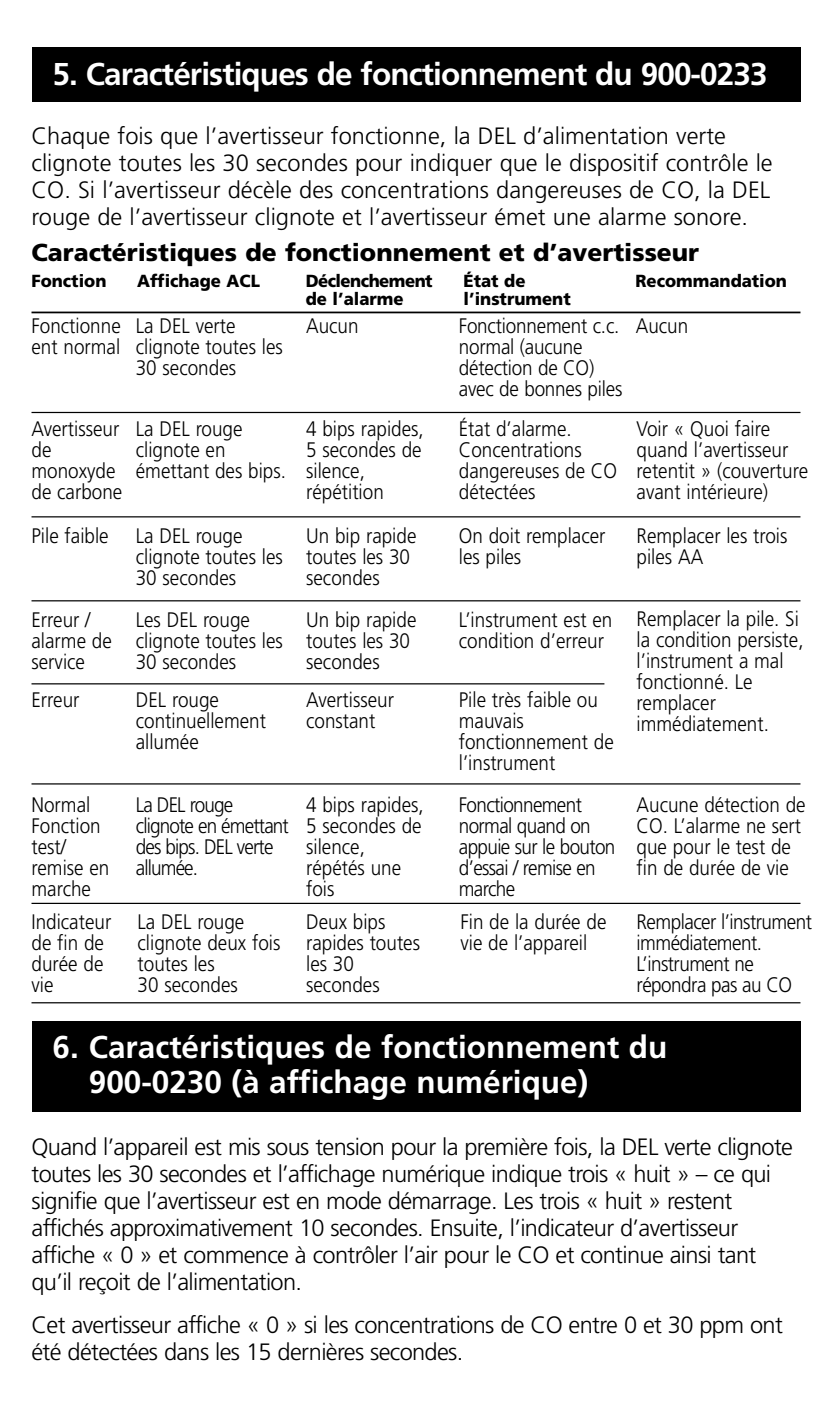
<style>
.page{position:relative;width:832px;height:1418px;background:#fff}
.page>*{position:absolute;margin:0;border:0;box-sizing:border-box;transform-origin:0 0}
.t1{font:700 31.5px/35px "Frutiger";color:#fff}
.t2{font:700 31.5px "Frutiger";letter-spacing:-.03em;color:#fff}
.t3{font:900 24.5px "Frutiger";color:#000}
.t4{font:300 23.8px/26.9px "Frutiger";letter-spacing:-.03em;color:#000}
.t5{font:300 23.8px/27.3px "Frutiger";color:#000}
.t6{font:300 21px/21px "Frutiger";color:#000;scale:.9 1}
.t7{font:300 21px/21px "Frutiger";letter-spacing:-.035em;color:#000;scale:.9 1}
.t8{font:300 21px/21px "Frutiger";letter-spacing:-.03em;color:#000;scale:.9 1}
.t9{font:300 21px/21px "Frutiger";letter-spacing:-.045em;color:#000;scale:.9 1}
.t10{font:900 17.5px "Frutiger";color:#000;scale:.95 1}
.t11{font:900 17.5px "Frutiger";letter-spacing:-.03em;color:#000;scale:.95 1}
</style>
<div class="page">
<div style="left:32px;top:47px;width:768px;height:54px;background:#000"></div>
<div style="left:32px;top:1020px;width:768px;height:91px;background:#000"></div>
<hr style="left:32px;top:516px;width:768px;height:1px;background:#000">
<hr style="left:32px;top:600px;width:768px;height:1px;background:#000">
<hr style="left:32px;top:311px;width:768px;height:2px;background:#000">
<hr style="left:32px;top:412px;width:768px;height:1px;background:#000">
<hr style="left:32px;top:683px;width:572px;height:1px;background:#000">
<hr style="left:32px;top:783px;width:768px;height:1px;background:#000">
<hr style="left:32px;top:902px;width:768px;height:2px;background:#000">
<hr style="left:32px;top:1002px;width:768px;height:1px;background:#000">
<h1 class="t2" style="left:52px;top:61px;width:716px">5. Caractéristiques de fonctionnement du 900-0233</h1>
<p class="t5" style="left:31px;top:124px;width:742px">Chaque fois que l’avertisseur fonctionne, la DEL d’alimentation verte clignote toutes les 30 secondes pour indiquer que le dispositif contrôle le CO. Si l’avertisseur décèle des concentrations dangereuses de CO, la DEL rouge de l’avertisseur clignote et l’avertisseur émet une alarme sonore.</p>
<p class="t3" style="left:32px;top:243px;width:669px">Caractéristiques de fonctionnement et d’avertisseur</p>
<p class="t10" style="left:32px;top:274px;width:80px">Fonction</p>
<p class="t10" style="left:137px;top:274px;width:131px">Affichage ACL</p>
<p class="t11" style="left:306px;top:274px;width:135px">Déclenchement</p>
<p class="t10" style="left:463px;top:274px;width:67px">État de</p>
<p class="t10" style="left:635px;top:274px;width:161px">Recommandation</p>
<p class="t10" style="left:306px;top:292px;width:105px">de l’alarme</p>
<p class="t10" style="left:463px;top:292px;width:114px">l’instrument</p>
<p class="t6" style="left:32px;top:316px;width:101px">Fonctionne ent normal</p>
<p class="t6" style="left:136px;top:316px;width:165px">La DEL verte clignote toutes les<br>30 secondes</p>
<p class="t6" style="left:306px;top:316px;width:60px">Aucun</p>
<p class="t6" style="left:459px;top:316px;width:183px">Fonctionnement c.c. normal (aucune détection de CO) avec de bonnes piles</p>
<p class="t6" style="left:635px;top:316px;width:60px">Aucun</p>
<p class="t6" style="left:32px;top:420px;width:102px">Avertisseur de monoxyde de carbone</p>
<p class="t6" style="left:136px;top:420px;width:168px">La DEL rouge clignote en émettant des bips.</p>
<p class="t6" style="left:306px;top:420px;width:132px">4 bips rapides,<br>5 secondes de silence, répétition</p>
<p class="t6" style="left:459px;top:420px;width:177px">État d’alarme.<br>Concentrations dangereuses de CO détectées</p>
<p class="t6" style="left:636px;top:420px;width:192px">Voir « Quoi faire quand l’avertisseur retentit » (couverture avant intérieure)</p>
<p class="t6" style="left:32px;top:527px;width:87px">Pile faible</p>
<p class="t6" style="left:136px;top:527px;width:165px">La DEL rouge clignote toutes les<br>30 secondes</p>
<p class="t6" style="left:306px;top:527px;width:124px">Un bip rapide toutes les 30 secondes</p>
<p class="t6" style="left:459px;top:527px;width:164px">On doit remplacer les piles</p>
<p class="t6" style="left:636px;top:527px;width:169px">Remplacer les trois piles AA</p>
<p class="t6" style="left:31px;top:610px;width:91px">Erreur / alarme de service</p>
<p class="t6" style="left:136px;top:610px;width:165px">Les DEL rouge clignote toutes les<br>30 secondes</p>
<p class="t6" style="left:306px;top:610px;width:124px">Un bip rapide toutes les 30 secondes</p>
<p class="t6" style="left:459px;top:610px;width:172px">L’instrument est en condition d’erreur</p>
<p class="t6" style="left:32px;top:691px;width:55px">Erreur</p>
<p class="t6" style="left:136px;top:691px;width:146px">DEL rouge continuellement allumée</p>
<p class="t6" style="left:306px;top:691px;width:99px">Avertisseur constant</p>
<p class="t6" style="left:459px;top:691px;width:174px">Pile très faible ou mauvais fonctionnement de l’instrument</p>
<p class="t6" style="left:636px;top:609px;width:187px">Remplacer la pile. Si la condition persiste, l’instrument a mal fonctionné. Le remplacer immédiatement.</p>
<p class="t6" style="left:32px;top:795px;width:88px">Normal<br>Fonction test/ remise en marche</p>
<p class="t9" style="left:136px;top:795px;width:172px">La DEL rouge clignote en émettant des bips. DEL verte allumée.</p>
<p class="t6" style="left:306px;top:795px;width:132px">4 bips rapides,<br>5 secondes de silence, répétés une fois</p>
<p class="t7" style="left:459px;top:795px;width:175px">Fonctionnement normal quand on appuie sur le bouton d’essai / remise en marche</p>
<p class="t6" style="left:636px;top:795px;width:189px">Aucune détection de<br>CO. L’alarme ne sert que pour le test de fin de durée de vie</p>
<p class="t6" style="left:32px;top:912px;width:90px">Indicateur de fin de durée de vie</p>
<p class="t6" style="left:137px;top:912px;width:160px">La DEL rouge clignote deux fois toutes les<br>30 secondes</p>
<p class="t6" style="left:306px;top:912px;width:128px">Deux bips rapides toutes les 30 secondes</p>
<p class="t6" style="left:460px;top:912px;width:164px">Fin de la durée de vie de l’appareil</p>
<p class="t8" style="left:636px;top:912px;width:196px">Remplacer l’instrument immédiatement.<br>L’instrument ne répondra pas au CO</p>
<h1 class="t1" style="left:89px;top:1032px;width:580px;text-indent:-36px">6. Caractéristiques de fonctionnement du<br>900-0230 (à affichage numérique)</h1>
<p class="t4" style="left:32px;top:1134px;width:763px">Quand l’appareil est mis sous tension pour la première fois, la DEL verte clignote toutes les 30 secondes et l’affichage numérique indique trois « huit » – ce qui signifie que l’avertisseur est en mode démarrage. Les trois « huit » restent affichés approximativement 10 secondes. Ensuite, l’indicateur d’avertisseur affiche « 0 » et commence à contrôler l’air pour le CO et continue ainsi tant qu’il reçoit de l’alimentation.</p>
<p class="t4" style="left:31px;top:1312px;width:753px">Cet avertisseur affiche « 0 » si les concentrations de CO entre 0 et 30 ppm ont été détectées dans les 15 dernières secondes.</p>
</div>
